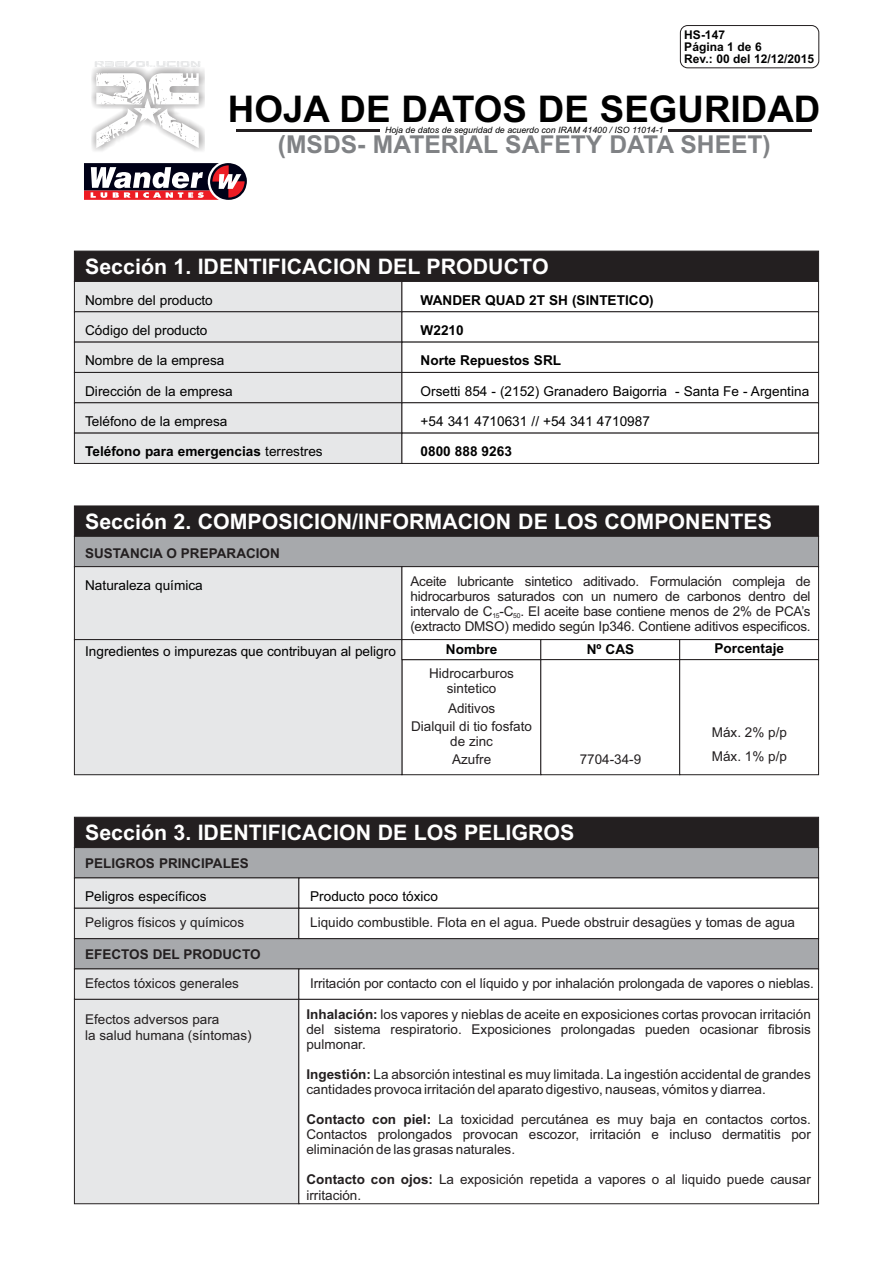
<style>
.page{position:relative;width:893px;height:1263px;background:#fff}
.page>*{position:absolute;margin:0;border:0;box-sizing:border-box;transform-origin:0 0}
.t1{font:700 36.75px "Arial";color:#000}
.t2{font:700 24.6px "Arial";color:#808285}
.t3{font:700 21.3px "Arial";color:#fff}
.t4{font:13.65px "Arial";color:#000}
.t5{font:700 13.65px "Arial";color:#000}
.t6{font:13.5px/15.1px "Arial";color:#231f20;text-align:justify}
.t7{font:700 13.5px "Arial";color:#231f20}
.t8{font:700 12px/12.3px "Arial";color:#000}
.t9{font:italic 8.7px "Arial";color:#000}
.t10{font:6.75px "Arial";color:#231f20}
.s1{font-weight:400}
.s2{font-weight:700}
</style>
<div class="page">
<div style="left:74px;top:817px;width:745px;height:31px;background:#231f20;border:1px solid #231f20"></div>
<div style="left:74px;top:847px;width:745px;height:31px;background:#a7a9ac;border:1px solid #231f20"></div>
<div style="left:74px;top:878px;width:225px;height:30px;background:#e6e7e8"></div>
<div style="left:74px;top:938px;width:745px;height:31px;background:#a7a9ac;border:1px solid #231f20"></div>
<div style="left:74px;top:999px;width:225px;height:205px;background:#e6e7e8;border:1px solid #231f20"></div>
<div style="left:299px;top:999px;width:520px;height:205px;background:#fff;border:1px solid #231f20"></div>
<div style="left:74px;top:908px;width:225px;height:31px;background:#e6e7e8;border:1px solid #231f20"></div>
<div style="left:299px;top:908px;width:520px;height:31px;background:#fff;border:1px solid #231f20"></div>
<div style="left:74px;top:969px;width:225px;height:30px;background:#e6e7e8"></div>
<div style="left:74px;top:251px;width:745px;height:31px;background:#231f20"></div>
<div style="left:74px;top:281px;width:328px;height:31px;background:#e6e7e8;border:1px solid #231f20"></div>
<div style="left:402px;top:281px;width:417px;height:31px;background:#fff;border:1px solid #231f20"></div>
<div style="left:74px;top:312px;width:328px;height:30px;background:#e6e7e8"></div>
<div style="left:74px;top:342px;width:328px;height:31px;background:#e6e7e8"></div>
<div style="left:74px;top:372px;width:328px;height:31px;background:#e6e7e8;border:1px solid #231f20"></div>
<div style="left:74px;top:403px;width:328px;height:30px;background:#e6e7e8"></div>
<div style="left:74px;top:433px;width:328px;height:31px;background:#e6e7e8;border:1px solid #231f20"></div>
<div style="left:402px;top:372px;width:417px;height:31px;background:#fff;border:1px solid #231f20"></div>
<div style="left:402px;top:433px;width:417px;height:31px;background:#fff;border:1px solid #231f20"></div>
<div style="left:402px;top:659px;width:139px;height:116px;background:#fff;border:1px solid #231f20"></div>
<div style="left:74px;top:506px;width:745px;height:30px;background:#231f20"></div>
<div style="left:74px;top:536px;width:745px;height:31px;background:#a7a9ac;border:1px solid #231f20"></div>
<div style="left:74px;top:566px;width:328px;height:74px;background:#e6e7e8;border:1px solid #231f20"></div>
<div style="left:74px;top:639px;width:328px;height:136px;background:#e6e7e8;border:1px solid #231f20"></div>
<div style="left:402px;top:566px;width:417px;height:74px;background:#fff;border:1px solid #231f20"></div>
<div style="left:402px;top:639px;width:139px;height:21px;background:#fff;border:1px solid #231f20"></div>
<div style="left:541px;top:639px;width:139px;height:21px;background:#fff;border:1px solid #231f20"></div>
<div style="left:679px;top:639px;width:140px;height:21px;background:#fff;border:1px solid #231f20"></div>
<div style="left:541px;top:659px;width:139px;height:116px;background:#fff;border:1px solid #231f20"></div>
<div style="left:679px;top:659px;width:140px;height:116px;background:#fff;border:1px solid #231f20"></div>
<hr style="left:236px;top:129px;width:144px;height:3px;background:#231f20">
<hr style="left:668px;top:129px;width:144px;height:3px;background:#231f20">
<svg style="left:84px;top:163px;width:163px;height:37px"></svg>
<svg style="left:95px;top:61px;width:105px;height:6px"></svg>
<div style="left:91px;top:68px;width:113px;height:86px;background:#231f20;opacity:.49"></div>
<svg style="left:96px;top:73px;width:103px;height:75px"></svg>
<div style="left:680px;top:25px;width:139px;height:43px;border:1px solid #231f20;border-radius:7px"></div>
<p class="t8" style="left:684px;top:29px;width:131px">HS-147<br>Página 1 de 6<br>Rev.: 00 del 12/12/2015</p>
<h1 class="t1" style="left:228px;top:96px;width:594px">HOJA DE DATOS DE SEGURIDAD</h1>
<h2 class="t2" style="left:278px;top:135px;width:494px">(MSDS- MATERIAL SAFETY DATA SHEET)</h2>
<p class="t9" style="left:385px;top:126px;width:280px">Hoja de datos de seguridad de acuerdo con IRAM 41400 / ISO 11014-1</p>
<h3 class="t3" style="left:85px;top:258px;width:465px">Sección 1. IDENTIFICACION DEL PRODUCTO</h3>
<p class="t4" style="left:85px;top:295px;width:129px">Nombre del producto</p>
<p class="t4" style="left:85px;top:325px;width:124px">Código del producto</p>
<p class="t4" style="left:85px;top:355px;width:141px">Nombre de la empresa</p>
<p class="t4" style="left:85px;top:386px;width:149px">Dirección de la empresa</p>
<p class="t4" style="left:85px;top:416px;width:144px">Teléfono de la empresa</p>
<p class="t5" style="left:85px;top:446px;width:239px">Teléfono para emergencias <span class="s1">terrestres</span></p>
<p class="t5" style="left:421px;top:295px;width:235px">WANDER QUAD 2T SH (SINTETICO)</p>
<p class="t5" style="left:421px;top:325px;width:45px">W2210</p>
<p class="t5" style="left:421px;top:355px;width:142px">Norte Repuestos SRL</p>
<p class="t4" style="left:421px;top:386px;width:390px">Orsetti 854 - (2152) Granadero Baigorria - Santa Fe - Argentina</p>
<p class="t4" style="left:421px;top:416px;width:231px">+54 341 4710631 // +54 341 4710987</p>
<p class="t5" style="left:421px;top:446px;width:93px">0800 888 9263</p>
<h3 class="t3" style="left:85px;top:513px;width:688px">Sección 2. COMPOSICION/INFORMACION DE LOS COMPONENTES</h3>
<p class="t7" style="left:85px;top:549px;width:196px">SUSTANCIA O PREPARACION</p>
<p class="t4" style="left:85px;top:580px;width:119px">Naturaleza química</p>
<p class="t6" style="left:410px;top:574px;width:402px">Aceite lubricante sintetico aditivado. Formulación compleja de hidrocarburos saturados con un numero de carbonos dentro del intervalo de C -C . El aceite base contiene menos de 2% de PCA’s</p>
<p class="t10" style="left:492px;top:613px;width:9px">15</p>
<p class="t10" style="left:513px;top:613px;width:9px">50</p>
<p class="t6" style="left:410px;top:620px;width:402px">(extracto DMSO) medido según Ip346. Contiene aditivos especificos.</p>
<p class="t4" style="left:85px;top:646px;width:312px">Ingredientes o impurezas que contribuyan al peligro</p>
<p class="t5" style="left:446px;top:644px;width:53px">Nombre</p>
<p class="t5" style="left:587px;top:644px;width:49px">Nº CAS</p>
<p class="t5" style="left:714px;top:643px;width:71px">Porcentaje</p>
<p class="t6" style="left:429px;top:666px;width:86px;text-align:center">Hidrocarburos sintetico</p>
<p class="t6" style="left:448px;top:702px;width:49px">Aditivos</p>
<p class="t6" style="left:411px;top:720px;width:122px;text-align:center">Dialquil di tio fosfato de zinc</p>
<p class="t6" style="left:452px;top:752px;width:41px">Azufre</p>
<p class="t6" style="left:712px;top:726px;width:77px">Máx. 2% p/p</p>
<p class="t6" style="left:580px;top:752px;width:63px">7704-34-9</p>
<p class="t6" style="left:712px;top:750px;width:77px">Máx. 1% p/p</p>
<h3 class="t3" style="left:85px;top:824px;width:491px">Sección 3. IDENTIFICACION DE LOS PELIGROS</h3>
<p class="t7" style="left:85px;top:858px;width:165px">PELIGROS PRINCIPALES</p>
<p class="t4" style="left:85px;top:891px;width:123px">Peligros específicos</p>
<p class="t4" style="left:310px;top:891px;width:129px">Producto poco tóxico</p>
<p class="t6" style="left:85px;top:916px;width:161px">Peligros físicos y químicos</p>
<p class="t6" style="left:310px;top:916px;width:486px">Liquido combustible. Flota en el agua. Puede obstruir desagües y tomas de agua</p>
<p class="t7" style="left:85px;top:949px;width:177px">EFECTOS DEL PRODUCTO</p>
<p class="t6" style="left:85px;top:976px;width:155px">Efectos tóxicos generales</p>
<p class="t6" style="left:310px;top:976px;width:505px">Irritación por contacto con el líquido y por inhalación prolongada de vapores o nieblas.</p>
<p class="t6" style="left:85px;top:1013px;width:168px">Efectos adversos para<br>la salud humana (síntomas)</p>
<p class="t6" style="left:306px;top:1007px;width:506px"><span class="s2">Inhalación:</span> los vapores y nieblas de aceite en exposiciones cortas provocan irritación del sistema respiratorio. Exposiciones prolongadas pueden ocasionar fibrosis pulmonar.</p>
<p class="t6" style="left:306px;top:1068px;width:506px"><span class="s2">Ingestión:</span> La absorción intestinal es muy limitada. La ingestión accidental de grandes cantidades provoca irritación del aparato digestivo, nauseas, vómitos y diarrea.</p>
<p class="t6" style="left:306px;top:1113px;width:506px"><span class="s2">Contacto con piel:</span> La toxicidad percutánea es muy baja en contactos cortos.<br>Contactos prolongados provocan escozor, irritación e incluso dermatitis por eliminación de las grasas naturales.</p>
<p class="t6" style="left:306px;top:1173px;width:506px"><span class="s2">Contacto con ojos:</span> La exposición repetida a vapores o al liquido puede causar irritación.</p>
</div>
